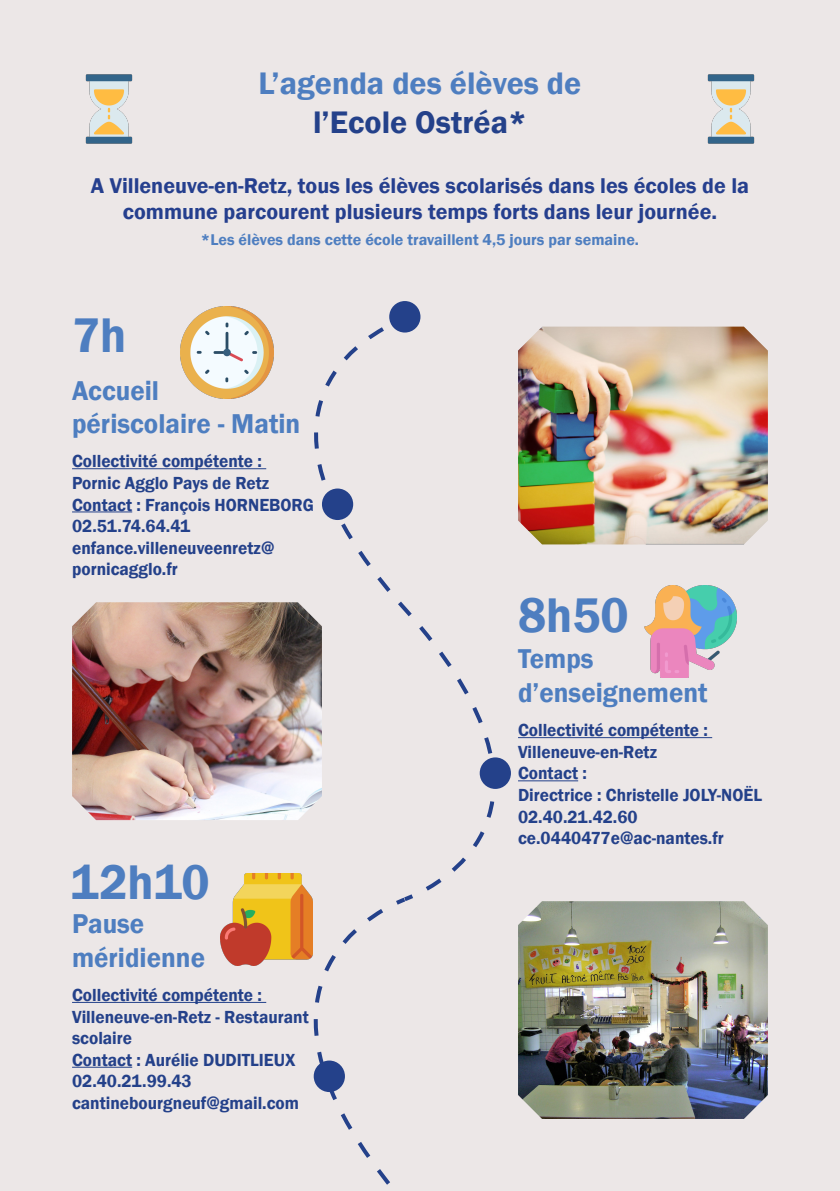
<style>
.page{position:relative;width:840px;height:1191px;background:#fff}
.page>*{position:absolute;margin:0;border:0;box-sizing:border-box;transform-origin:0 0}
.t1{font:600 50px "Franklin Gothic";color:#4e7ec0;scale:.96 1}
.t2{font:600 32px "Franklin Gothic";color:#4e7ec0}
.t3{font:600 32px "Franklin Gothic";color:#24418a}
.t4{font:600 28px "Franklin Gothic";color:#4e7ec0;scale:.96 1}
.t5{font:600 22px/26.4px "Franklin Gothic";color:#253f8e;text-align:center}
.t6{font:600 18px/21.6px "Franklin Gothic";color:#24418a;scale:.96 1}
.t7{font:600 16px "Franklin Gothic";color:#4e7ec0}
</style>
<div class="page">
<div style="left:0;top:0;width:839px;height:1191px;background:#ece7e7"></div>
<img style="left:181px;top:306px;width:92px;height:92px">
<hr style="left:72px;top:468px;width:194px;height:1px;background:#24418a">
<hr style="left:72px;top:511px;width:60px;height:1px;background:#24418a">
<img style="left:643px;top:585px;width:93px;height:92px">
<hr style="left:517px;top:737px;width:194px;height:1px;background:#24418a">
<hr style="left:517px;top:780px;width:61px;height:1px;background:#24418a">
<img style="left:220px;top:873px;width:93px;height:92px">
<hr style="left:72px;top:1002px;width:194px;height:1px;background:#24418a">
<hr style="left:72px;top:1066px;width:60px;height:1px;background:#24418a">
<img style="left:72px;top:72px;width:73px;height:73px">
<img style="left:694px;top:72px;width:73px;height:73px">
<div style="left:252px;top:323px;width:139px;height:279px;background:#ece7e7"></div>
<div style="left:417px;top:621px;width:145px;height:277px;background:#ece7e7"></div>
<div style="left:390px;top:302px;width:29px;height:29px;background:#24418a;border-radius:50%"></div>
<div style="left:389px;top:301px;width:31px;height:31px;border:2px solid #24418a;border-radius:50%"></div>
<svg style="left:252px;top:905px;width:139px;height:286px;background:#e7dcd4"></svg>
<div style="left:391px;top:315px;width:26px;height:876px;background:#ece7e7"></div>
<div style="left:323px;top:489px;width:29px;height:30px;background:#24418a;border-radius:50%"></div>
<div style="left:322px;top:488px;width:31px;height:32px;border:2px solid #24418a;border-radius:50%"></div>
<div style="left:480px;top:758px;width:29px;height:30px;background:#24418a;border-radius:50%"></div>
<div style="left:479px;top:757px;width:31px;height:32px;border:2px solid #24418a;border-radius:50%"></div>
<div style="left:314px;top:1061px;width:30px;height:30px;background:#24418a;border-radius:50%"></div>
<div style="left:313px;top:1060px;width:32px;height:32px;border:2px solid #24418a;border-radius:50%"></div>
<img style="left:517px;top:901px;width:250px;height:218px">
<img style="left:72px;top:602px;width:250px;height:218px">
<img style="left:517px;top:326px;width:250px;height:218px">
<p class="t2" style="left:258px;top:64px;width:324px">L’agenda des élèves de</p>
<p class="t3" style="left:313px;top:102px;width:215px">l’Ecole Ostréa*</p>
<p class="t5" style="left:91px;top:172px;width:659px">A Villeneuve-en-Retz, tous les élèves scolarisés dans les écoles de la commune parcourent plusieurs temps forts dans leur journée.</p>
<p class="t7" style="left:201px;top:230px;width:439px">*Les élèves dans cette école travaillent 4,5 jours par semaine.</p>
<p class="t1" style="left:72px;top:304px;width:58px">7h</p>
<p class="t4" style="left:72px;top:373px;width:92px">Accueil</p>
<p class="t4" style="left:72px;top:406px;width:239px">périscolaire - Matin</p>
<p class="t6" style="left:72px;top:451px;width:199px">Collectivité compétente :</p>
<p class="t6" style="left:72px;top:472px;width:207px">Pornic Agglo Pays de Retz</p>
<p class="t6" style="left:72px;top:494px;width:253px">Contact : François HORNEBORG</p>
<p class="t6" style="left:72px;top:515px;width:125px">02.51.74.64.41</p>
<p class="t6" style="left:72px;top:537px;width:212px">enfance.villeneuveenretz@ pornicagglo.fr</p>
<p class="t1" style="left:70px;top:851px;width:146px">12h10</p>
<p class="t4" style="left:72px;top:906px;width:77px">Pause</p>
<p class="t4" style="left:72px;top:940px;width:140px">méridienne</p>
<p class="t6" style="left:72px;top:984px;width:199px">Collectivité compétente :</p>
<p class="t6" style="left:72px;top:1006px;width:248px">Villeneuve-en-Retz - Restaurant scolaire</p>
<p class="t6" style="left:72px;top:1049px;width:234px">Contact : Aurélie DUDITLIEUX</p>
<p class="t6" style="left:72px;top:1071px;width:126px">02.40.21.99.43</p>
<p class="t6" style="left:72px;top:1092px;width:238px">cantinebourgneuf@gmail.com</p>
<p class="t1" style="left:517px;top:584px;width:117px">8h50</p>
<p class="t4" style="left:517px;top:642px;width:80px">Temps</p>
<p class="t4" style="left:517px;top:675px;width:199px">d’enseignement</p>
<p class="t6" style="left:517px;top:719px;width:199px">Collectivité compétente :</p>
<p class="t6" style="left:517px;top:741px;width:146px">Villeneuve-en-Retz</p>
<p class="t6" style="left:517px;top:763px;width:73px">Contact :</p>
<p class="t6" style="left:517px;top:784px;width:255px">Directrice : Christelle JOLY-NOËL</p>
<p class="t6" style="left:517px;top:806px;width:126px">02.40.21.42.60</p>
<p class="t6" style="left:517px;top:827px;width:216px">ce.0440477e@ac-nantes.fr</p>
</div>
